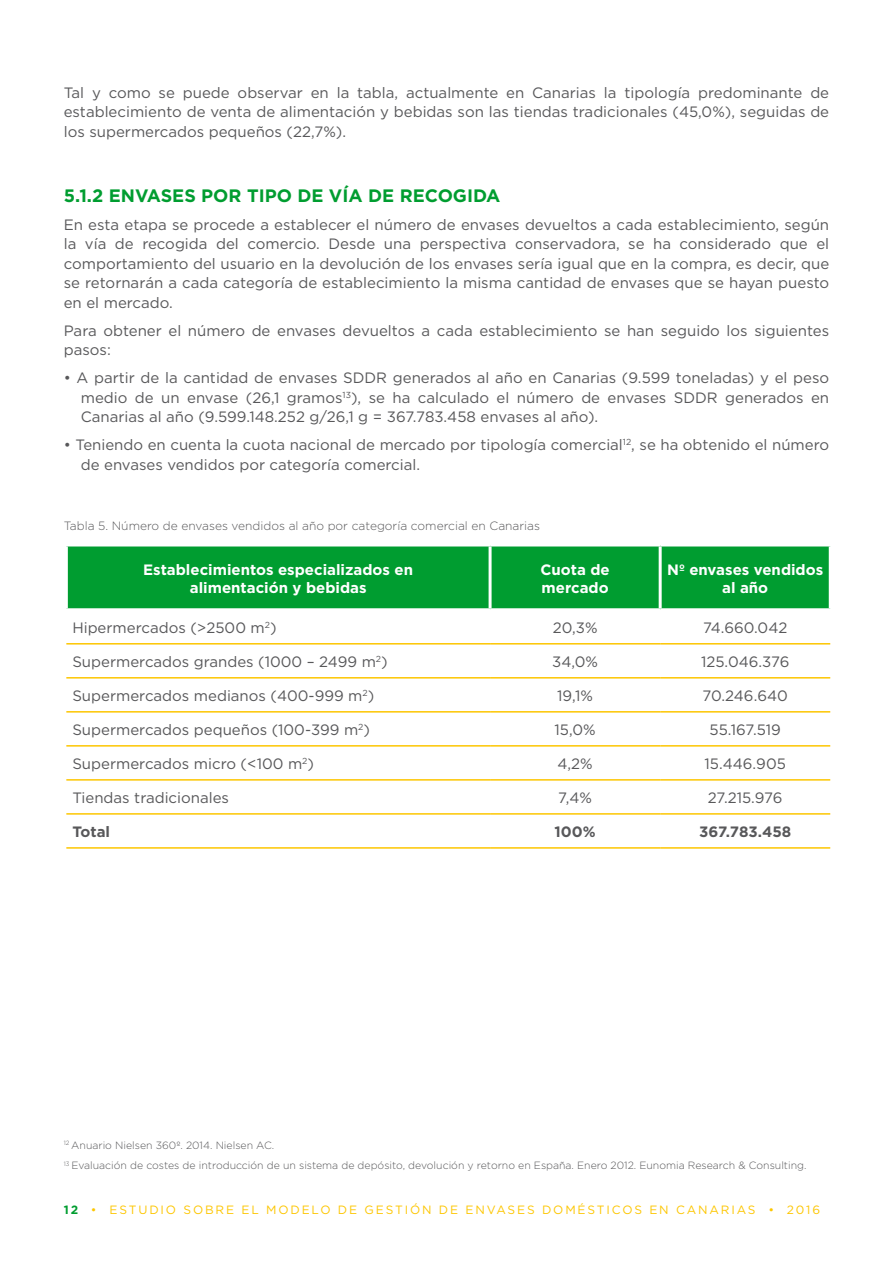
<style>
.page{position:relative;width:893px;height:1263px;background:#fff}
.page>*{position:absolute;margin:0;border:0;box-sizing:border-box;transform-origin:0 0}
.t1{font:700 18px "Gotham";color:#009d30}
.t2{font:15px/19.5px "Gotham";color:#58585a;text-align:justify}
.t3{font:700 15px/18px "Gotham";color:#fff;text-align:center}
.t4{font:700 15px "Gotham";color:#58585a}
.t5{font:12px "Gotham";letter-spacing:.155em;color:#fdc600}
.t6{font:300 12px "Gotham";color:#58585a}
.t7{font:300 10.5px/20.5px "Gotham";color:#58585a}
.s1{font-weight:700;color:#009d30}
</style>
<div class="page">
<div style="left:68px;top:546px;width:761px;height:62px;background:#009d30"></div>
<hr style="left:66px;top:643px;width:424px;height:1px;background:#fdc600">
<hr style="left:490px;top:643px;width:170px;height:1px;background:#fdc600">
<hr style="left:660px;top:643px;width:170px;height:1px;background:#fdc600">
<hr style="left:66px;top:677px;width:424px;height:1px;background:#fdc600">
<hr style="left:490px;top:677px;width:170px;height:1px;background:#fdc600">
<hr style="left:660px;top:677px;width:170px;height:1px;background:#fdc600">
<hr style="left:66px;top:711px;width:424px;height:1px;background:#fdc600">
<hr style="left:490px;top:711px;width:170px;height:1px;background:#fdc600">
<hr style="left:660px;top:711px;width:170px;height:1px;background:#fdc600">
<hr style="left:66px;top:745px;width:424px;height:2px;background:#fdc600">
<hr style="left:490px;top:745px;width:170px;height:2px;background:#fdc600">
<hr style="left:660px;top:745px;width:170px;height:2px;background:#fdc600">
<hr style="left:66px;top:779px;width:424px;height:2px;background:#fdc600">
<hr style="left:490px;top:779px;width:170px;height:2px;background:#fdc600">
<hr style="left:660px;top:779px;width:170px;height:2px;background:#fdc600">
<hr style="left:66px;top:813px;width:424px;height:2px;background:#fdc600">
<hr style="left:490px;top:813px;width:170px;height:2px;background:#fdc600">
<hr style="left:660px;top:813px;width:170px;height:2px;background:#fdc600">
<hr style="left:66px;top:847px;width:424px;height:2px;background:#fdc600">
<hr style="left:490px;top:847px;width:170px;height:2px;background:#fdc600">
<hr style="left:660px;top:847px;width:170px;height:2px;background:#fdc600">
<hr style="left:489px;top:546px;width:3px;height:62px;background:#fff">
<hr style="left:659px;top:546px;width:3px;height:62px;background:#fff">
<p class="t2" style="left:64px;top:82px;width:767px">Tal y como se puede observar en la tabla, actualmente en Canarias la tipología predominante de establecimiento de venta de alimentación y bebidas son las tiendas tradicionales (45,0%), seguidas de los supermercados pequeños (22,7%).</p>
<p class="t1" style="left:64px;top:185px;width:59px">5.1.2 ENVASES</p>
<p class="t1" style="left:201px;top:185px;width:212px">POR TIPODE VÍADE RECOGIDA</p>
<p class="t2" style="left:64px;top:214px;width:767px">En esta etapa se procede a establecer el número de envases devueltos a cada establecimiento, según la vía de recogida del comercio. Desde una perspectiva conservadora, se ha considerado que el comportamiento del usuario en la devolución de los envases sería igual que en la compra, es decir, que se retornarán a cada categoría de establecimiento la misma cantidad de envases que se hayan puesto en el mercado.</p>
<p class="t2" style="left:64px;top:320px;width:767px">Para obtener el número de envases devueltos a cada establecimiento se han seguido los siguientes pasos:</p>
<p class="t2" style="left:81px;top:368px;width:750px;text-indent:-17px">• A partir de la cantidad de envases SDD R generados al año en Canarias (9.599 toneladas) y el peso medio de un envase (26,1 gramos<sup>13</sup>), se ha calculado el número de envases SDD R generados en Canarias al año (9.599.148.252 g/26,1 g = 367.783.458 envases al año).</p>
<p class="t2" style="left:81px;top:435px;width:750px;text-indent:-17px">• Teniendo en cuenta la cuota nacional de mercado por tipología comercial<sup>12</sup>, se ha obtenido el número de envases vendidos por categoría comercial.</p>
<p class="t6" style="left:64px;top:519px;width:478px">Tabla 5. N úmero de envases vendidos al año por categoría comercial en Canarias</p>
<p class="t3" style="left:143px;top:560px;width:271px">Establecimientos especializados en alimentación y bebidas</p>
<p class="t3" style="left:540px;top:560px;width:71px;text-align:left">Cuota de mercado</p>
<p class="t3" style="left:667px;top:560px;width:158px">Nº envases vendidos al año</p>
<p class="t2" style="left:72px;top:618px;width:206px">Hipermercados (&gt;2500 m<sup>2</sup>)</p>
<p class="t2" style="left:553px;top:618px;width:46px">20,3%</p>
<p class="t2" style="left:703px;top:618px;width:86px">74.660.042</p>
<p class="t2" style="left:72px;top:652px;width:317px">Supermercados grandes (1000 – 2499 m<sup>2</sup>)</p>
<p class="t2" style="left:552px;top:652px;width:47px">34,0%</p>
<p class="t2" style="left:701px;top:652px;width:90px">125.046.376</p>
<p class="t2" style="left:72px;top:686px;width:303px">Supermercados medianos (400-999 m<sup>2</sup>)</p>
<p class="t2" style="left:557px;top:686px;width:37px">19,1%</p>
<p class="t2" style="left:703px;top:686px;width:87px">70.246.640</p>
<p class="t2" style="left:72px;top:720px;width:299px">Supermercados pequeños (100-399 m<sup>2</sup>)</p>
<p class="t2" style="left:555px;top:720px;width:43px">15,0%</p>
<p class="t2" style="left:709px;top:720px;width:73px">55.167.519</p>
<p class="t2" style="left:72px;top:754px;width:243px">Supermercados micro (&lt;100 m<sup>2</sup>)</p>
<p class="t2" style="left:557px;top:754px;width:37px">4,2%</p>
<p class="t2" style="left:704px;top:754px;width:83px">15.446.905</p>
<p class="t2" style="left:72px;top:788px;width:158px">Tiendas tradicionales</p>
<p class="t2" style="left:558px;top:788px;width:35px">7,4%</p>
<p class="t2" style="left:708px;top:788px;width:76px">27.215.976</p>
<p class="t4" style="left:72px;top:823px;width:39px">Total</p>
<p class="t4" style="left:555px;top:823px;width:43px">100%</p>
<p class="t4" style="left:699px;top:823px;width:94px">367.783.458</p>
<p class="t7" style="left:64px;top:1135px;width:744px"><sup>12</sup> Anuario N ielsen 360º. 2014. N ielsen AC.<br><sup>13</sup> Evaluación de costes de introducción de un sistema de depósito, devolución y retorno en España. Enero 2012. Eunomia Research &amp; Consulting.</p>
<p class="t5" style="left:64px;top:1203px;width:162px"><span class="s1">12</span> • Est udio s obre</p>
<p class="t5" style="left:241px;top:1203px;width:9px">el</p>
<p class="t5" style="left:266px;top:1203px;width:109px">modelo de gest</p>
<p class="t5" style="left:405px;top:1203px;width:102px">ión de envases</p>
<p class="t5" style="left:542px;top:1203px;width:205px">dom ésticos en Canar ias</p>
<p class="t5" style="left:768px;top:1203px;width:53px">• 2016</p>
</div>
